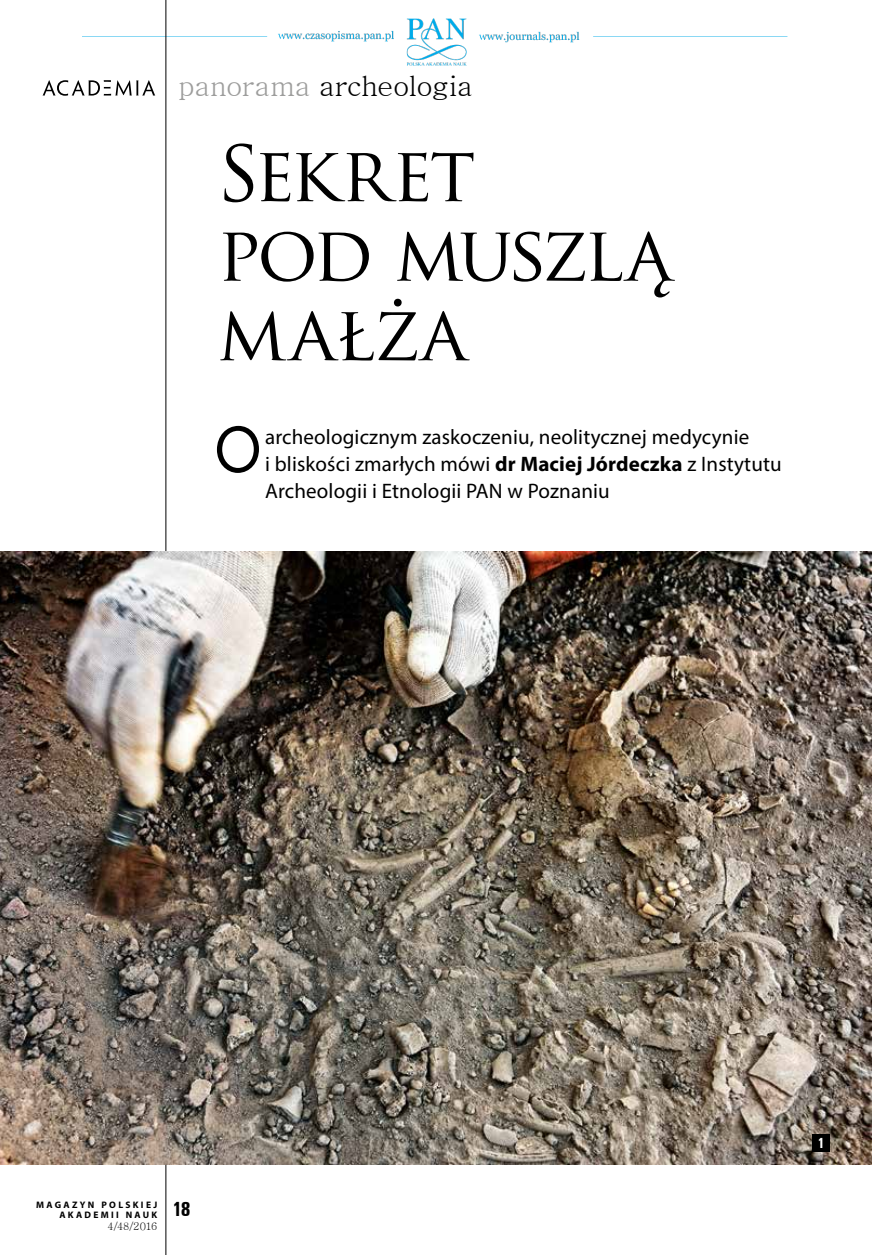
<style>
.page{position:relative;width:872px;height:1255px;background:#fff}
.page>*{position:absolute;margin:0;border:0;box-sizing:border-box;transform-origin:0 0}
.t1{font:75px/79.5px "Trajan Pro";letter-spacing:-.045em;color:#000}
.t2{font:58.65px "Penumbra Flare PE";color:#000;scale:.9 1}
.t3{font:28.5px "Batang";letter-spacing:-.015em;color:#000}
.t4{font:21px/27px "Myriad Pro";letter-spacing:.01em;color:#000}
.t5{font:700 condensed 21px "Unitus TEE";color:#000}
.t6{font:700 condensed 15px "Unitus TEE";color:#fff}
.t7{font:10.5px "Batang";letter-spacing:-.025em;color:#000}
.t8{font:700 9.45px/10.5px "Myriad Pro";letter-spacing:.245em;color:#000;text-align:right}
.s1{color:#9d9d9c}
.s2{font-weight:700}
</style>
<div class="page">
<img style="left:82px;top:15px;width:706px;height:54px">
<hr style="left:166px;top:0;width:1px;height:1254px;background:#000">
<img style="left:0;top:551px;width:871px;height:612px">
<div style="left:812px;top:1134px;width:17px;height:17px;background:#000"></div>
<svg style="left:43px;top:80px;width:112px;height:16px"></svg>
<h3 class="t3" style="left:179px;top:71px;width:295px"><span class="s1">panorama</span> archeologia</h3>
<h1 class="t1" style="left:217px;top:133px;width:456px">SEKRET<br>POD MUSZLĄ<br>MAŁŻA</h1>
<h2 class="t2" style="left:215px;top:415px;width:53px">O</h2>
<p class="t4" style="left:265px;top:423px;width:518px">archeologicznym zaskoczeniu, neolitycznej medycynie<br>i bliskości zmarłych mówi <span class="s2">dr Maciej Jórdeczka</span> z Instytutu<br>Archeologii i Etnologii PAN w Poznaniu</p>
<p class="t8" style="left:36px;top:1198px;width:123px">MAGAZYN POLSKIEJ<br>AKADEMII NAUK</p>
<p class="t7" style="left:107px;top:1221px;width:51px">4/48/2016</p>
<p class="t5" style="left:172px;top:1196px;width:20px">18</p>
<p class="t6" style="left:817px;top:1134px;width:9px">1</p>
</div>
